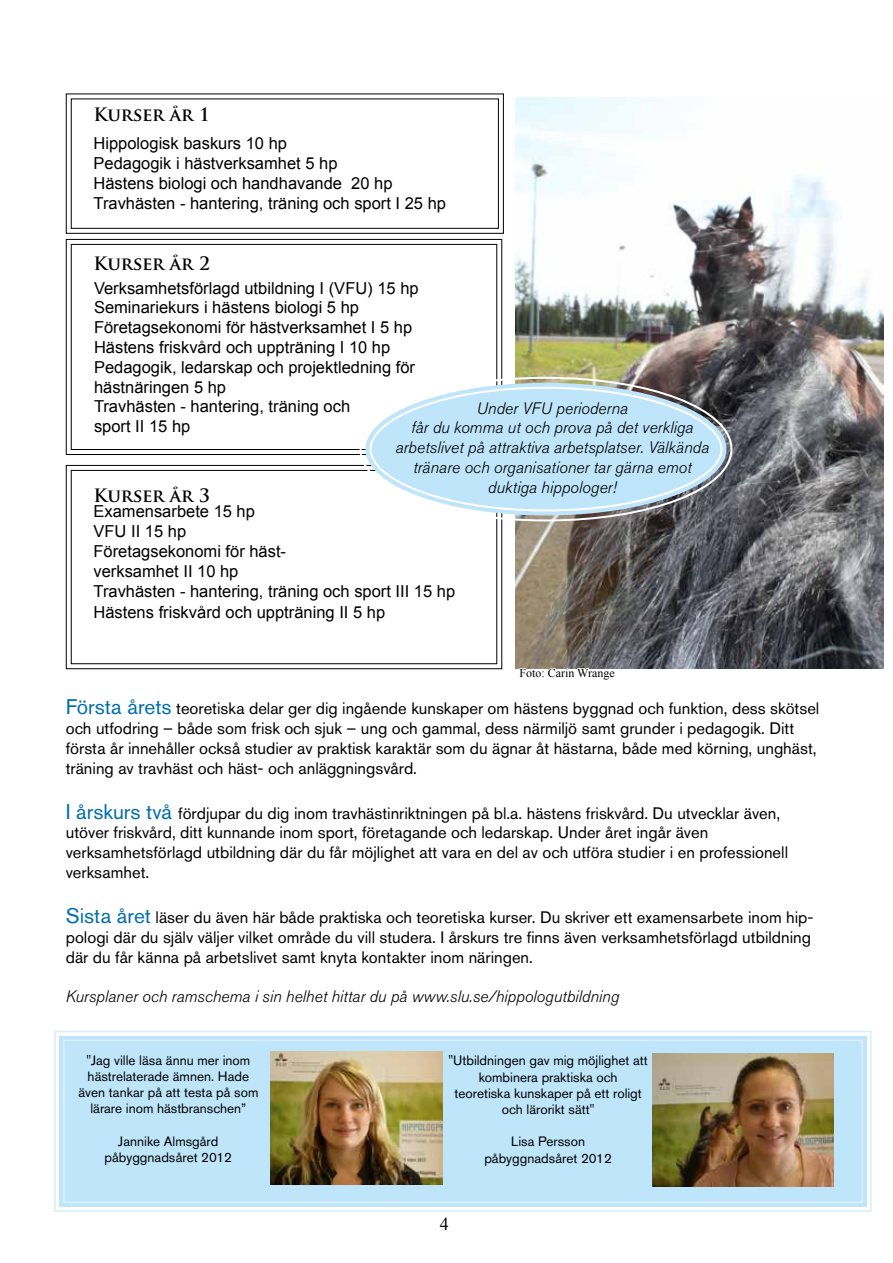
<style>
.page{position:relative;width:893px;height:1263px;background:#fff}
.page>*{position:absolute;margin:0;border:0;box-sizing:border-box;transform-origin:0 0}
.t1{font:700 18px "Trajan Pro";letter-spacing:-.02em;color:#000}
.t2{font:18px "Times New Roman";color:#000}
.t3{font:16.5px/19.8px "Akzidenz Grotesk Std";color:#000}
.t4{font:16.5px/19.8px "Arial";color:#000}
.t5{font:italic 300 16.5px/19.8px "Akzidenz Grotesk Std";color:#000;text-align:center}
.t6{font:13.5px/16.2px "Akzidenz Grotesk Std";color:#000;text-align:center}
.t7{font:12px "Times New Roman";color:#000}
.s1{font-size:21px;color:#006ead}
</style>
<div class="page">
<img style="left:515px;top:98px;width:368px;height:570px">
<svg style="left:65px;top:464px;width:438px;height:206px"></svg>
<svg style="left:65px;top:238px;width:438px;height:217px"></svg>
<div style="left:71px;top:244px;width:426px;height:206px;border:1px solid #000"></div>
<svg style="left:65px;top:93px;width:439px;height:141px"></svg>
<div style="left:71px;top:98px;width:428px;height:131px;border:1px solid #000"></div>
<div style="left:365px;top:383px;width:361px;height:132px;background:#bfe5fa;border-radius:50%"></div>
<svg style="left:519px;top:668px;width:96px;height:1px"></svg>
<svg style="left:54px;top:1030px;width:818px;height:182px;background:#c4e6f9"></svg>
<div style="left:63px;top:1039px;width:800px;height:164px;border:2px solid #daf0fd"></div>
<img style="left:270px;top:1051px;width:173px;height:133px">
<img style="left:652px;top:1054px;width:182px;height:132px">
<p class="t1" style="left:94px;top:103px;width:118px">Kurser år 1</p>
<p class="t4" style="left:94px;top:134px;width:354px">Hippologisk baskurs 10 hp<br>Pedagogik i hästverksamhet 5 hp<br>Hästens biologi och handhavande 20 hp Travhästen - hantering, träning och sport I 25 hp</p>
<p class="t1" style="left:94px;top:252px;width:118px">Kurser år 2</p>
<p class="t4" style="left:94px;top:278px;width:326px">Verksamhetsförlagd utbildning I (VFU) 15 hp Seminariekurs i hästens biologi 5 hp Företagsekonomi för hästverksamhet I 5 hp Hästens friskvård och uppträning I 10 hp Pedagogik, ledarskap och projektledning för hästnäringen 5 hp<br>Travhästen - hantering, träning och<br>sport II 15 hp</p>
<p class="t5" style="left:395px;top:398px;width:315px">Under VFU perioderna<br>får du komma ut och prova på det verkliga arbetslivet på attraktiva arbetsplatser. Välkända tränare och organisationer tar gärna emot duktiga hippologer!</p>
<p class="t1" style="left:94px;top:484px;width:118px">Kurser år 3</p>
<p class="t4" style="left:94px;top:502px;width:363px">Examensarbete 15 hp<br>VFU II 15 hp<br>Företagsekonomi för häst-<br>verksamhet II 10 hp<br>Travhästen - hantering, träning och sport III 15 hp</p>
<p class="t4" style="left:94px;top:603px;width:293px">Hästens friskvård och uppträning II 5 hp</p>
<p class="t7" style="left:519px;top:665px;width:97px">Foto: Carin Wrange</p>
<p class="t3" style="left:66px;top:698px;width:755px"><span class="s1">Första årets</span> teoretiska delar ger dig ingående kunskaper om hästens byggnad och funktion, dess skötsel och utfodring – både som frisk och sjuk – ung och gammal, dess närmiljö samt grunder i pedagogik. Ditt första år innehåller också studier av praktisk karaktär som du ägnar åt hästarna, både med körning, unghäst, träning av travhäst och häst- och anläggningsvård.</p>
<p class="t3" style="left:66px;top:803px;width:724px"><span class="s1">I årskurs två</span> fördjupar du dig inom travhästinriktningen på bl.a. hästens friskvård. Du utvecklar även, utöver friskvård, ditt kunnande inom sport, företagande och ledarskap. Under året ingår även verksamhetsförlagd utbildning där du får möjlighet att vara en del av och utföra studier i en professionell verksamhet.</p>
<p class="t3" style="left:66px;top:907px;width:749px"><span class="s1">Sista året</span> läser du även här både praktiska och teoretiska kurser. Du skriver ett examensarbete inom hip&shy;pologi där du själv väljer vilket område du vill studera. I årskurs tre finns även verksamhetsförlagd utbildning där du får känna på arbetslivet samt knyta kontakter inom näringen.</p>
<p class="t5" style="left:66px;top:987px;width:555px">Kursplaner och ramschema i sin helhet hittar du på www.slu.se/hippologutbildning</p>
<p class="t6" style="left:78px;top:1052px;width:182px">"Jag ville läsa ännu mer inom hästrelaterade ämnen. Hade även tankar på att testa på som lärare inom hästbranschen”</p>
<p class="t6" style="left:105px;top:1133px;width:129px">Jannike Almsgård påbyggnadsåret 2012</p>
<p class="t6" style="left:448px;top:1052px;width:201px">"Utbildningen gav mig möjlighet att kombinera praktiska och<br>teoretiska kunskaper på ett roligt och lärorikt sätt"</p>
<p class="t6" style="left:484px;top:1133px;width:129px">Lisa Persson påbyggnadsåret 2012</p>
<p class="t2" style="left:440px;top:1211px;width:10px">4</p>
</div>
